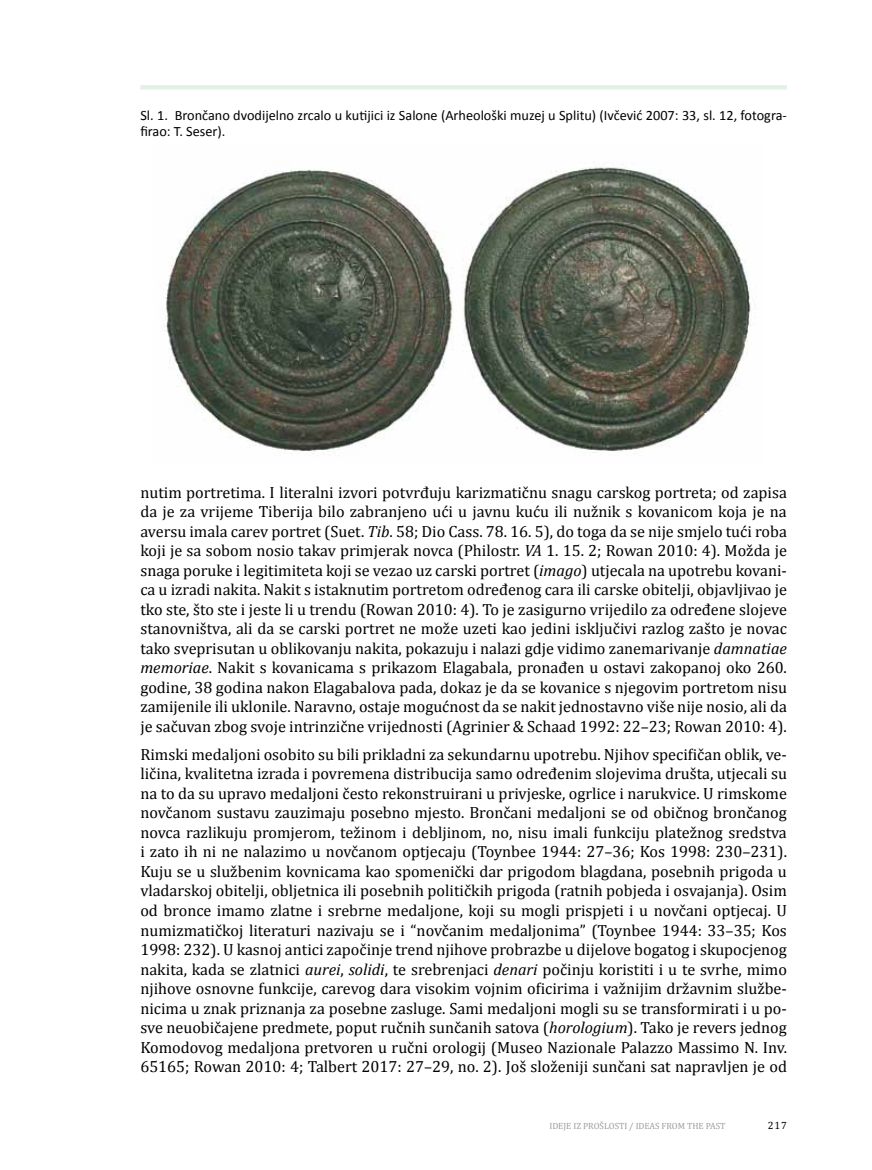
<style>
.page{position:relative;width:872px;height:1170px;background:#fff}
.page>*{position:absolute;margin:0;border:0;box-sizing:border-box;transform-origin:0 0}
.t1{font:16.2px/19.5px "Cambria";color:#000;text-align:justify}
.t2{font:14.25px/16.5px "Calibri";color:#000}
.t3{font:10.5px "Cambria";color:#000}
.t4{font:9px "Cambria";color:#9d9d9c}
.s1{font-style:italic}
</style>
<div class="page">
<img style="left:164px;top:167px;width:589px;height:289px">
<div style="left:140px;top:85px;width:647px;height:5px;background:#e2f1e1"></div>
<p class="t2" style="left:140px;top:107px;width:648px">Sl. 1. Brončano dvodijelno zrcalo u kutijici iz Salone (Arheološki muzej u Splitu) (Ivčević 2007: 33, sl. 12, fotogra&shy;firao: T. Seser).</p>
<p class="t1" style="left:140px;top:482px;width:648px">nutim portretima. I literalni izvori potvrđuju karizmatičnu snagu carskog portreta; od zapisa da je za vrijeme Tiberija bilo zabranjeno ući u javnu kuću ili nužnik s kovanicom koja je na aversu imala carev portret (Suet. <span class="s1">Tib</span>. 58; Dio Cass. 78. 16. 5), do toga da se nije smjelo tući roba koji je sa sobom nosio takav primjerak novca (Philostr. <span class="s1">VA</span> 1. 15. 2; Rowan 2010: 4). Možda je snaga poruke i legitimiteta koji se vezao uz carski portret (<span class="s1">imago</span>) utjecala na upotrebu kovani&shy;ca u izradi nakita. Nakit s istaknutim portretom određenog cara ili carske obitelji, objavljivao je tko ste, što ste i jeste li u trendu (Rowan 2010: 4). To je zasigurno vrijedilo za određene slojeve stanovništva, ali da se carski portret ne može uzeti kao jedini isključivi razlog zašto je novac tako sveprisutan u oblikovanju nakita, pokazuju i nalazi gdje vidimo zanemarivanje <span class="s1">damnatiae memoriae</span>. Nakit s kovanicama s prikazom Elagabala, pronađen u ostavi zakopanoj oko 260. godine, 38 godina nakon Elagabalova pada, dokaz je da se kovanice s njegovim portretom nisu zamijenile ili uklonile. Naravno, ostaje mogućnost da se nakit jednostavno više nije nosio, ali da je sačuvan zbog svoje intrinzične vrijednosti (Agrinier &amp; Schaad 1992: 22–23; Rowan 2010: 4).</p>
<p class="t1" style="left:140px;top:744px;width:648px">Rimski medaljoni osobito su bili prikladni za sekundarnu upotrebu. Njihov specifičan oblik, ve&shy;ličina, kvalitetna izrada i povremena distribucija samo određenim slojevima društa, utjecali su na to da su upravo medaljoni često rekonstruirani u privjeske, ogrlice i narukvice. U rimskome novčanom sustavu zauzimaju posebno mjesto. Brončani medaljoni se od običnog brončanog novca razlikuju promjerom, težinom i debljinom, no, nisu imali funkciju platežnog sredstva i zato ih ni ne nalazimo u novčanom optjecaju (Toynbee 1944: 27–36; Kos 1998: 230–231).<br>Kuju se u službenim kovnicama kao spomenički dar prigodom blagdana, posebnih prigoda u vladarskoj obitelji, obljetnica ili posebnih političkih prigoda (ratnih pobjeda i osvajanja). Osim od bronce imamo zlatne i srebrne medaljone, koji su mogli prispjeti i u novčani optjecaj. U numizmatičkoj literaturi nazivaju se i “novčanim medaljonima” (Toynbee 1944: 33–35; Kos 1998: 232). U kasnoj antici započinje trend njihove probrazbe u dijelove bogatog i skupocjenog nakita, kada se zlatnici <span class="s1">aurei</span>, <span class="s1">solidi</span>, te srebrenjaci <span class="s1">denari</span> počinju koristiti i u te svrhe, mimo njihove osnovne funkcije, carevog dara visokim vojnim oficirima i važnijim državnim službe&shy;nicima u znak priznanja za posebne zasluge. Sami medaljoni mogli su se transformirati i u po&shy;sve neuobičajene predmete, poput ručnih sunčanih satova (<span class="s1">horologium</span>). Tako je revers jednog Komodovog medaljona pretvoren u ručni orologij (Museo Nazionale Palazzo Massimo N. Inv.<br>65165; Rowan 2010: 4; Talbert 2017: 27–29, no. 2). Još složeniji sunčani sat napravljen je od</p>
<p class="t4" style="left:549px;top:1120px;width:177px">IDEJE IZ PROŠLOSTI / IDEAS FROM THE PAST</p>
<p class="t3" style="left:768px;top:1119px;width:21px">217</p>
</div>
